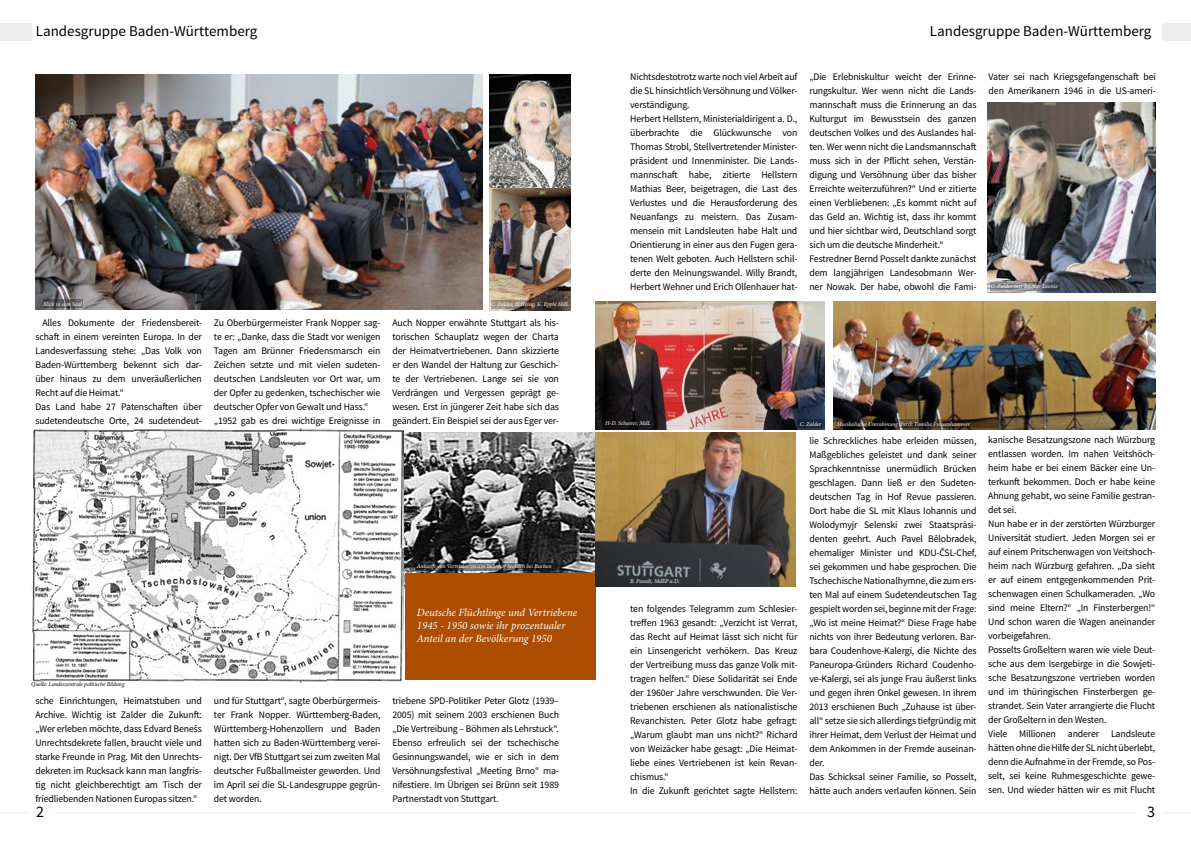
<style>
.page{position:relative;width:1191px;height:842px;background:#fff}
.page>*{position:absolute;margin:0;border:0;box-sizing:border-box;transform-origin:0 0}
.t1{font:16px "Source Sans Pro";color:#000}
.t2{font:15px "Source Sans Pro";color:#000}
.t3{font:italic 11px/13.2px "Minion Pro";letter-spacing:-.005em;color:#fff}
.t4{font:10px/14px "Source Sans Pro";letter-spacing:-.015em;color:#000}
.t5{font:italic 6px "Minion Pro";letter-spacing:-.015em;color:#fff}
.t6{font:italic 6px "Minion Pro";letter-spacing:-.02em;color:#000}
</style>
<div class="page">
<div style="left:1162px;top:23px;width:29px;height:17px;background:#ededed"></div>
<div style="left:0;top:23px;width:31px;height:17px;background:#ededed"></div>
<hr style="left:54px;top:812px;width:541px;height:1px;background:#ededed">
<hr style="left:595px;top:812px;width:541px;height:1px;background:#ededed">
<img style="left:35px;top:75px;width:447px;height:235px">
<img style="left:489px;top:75px;width:82px;height:112px">
<img style="left:489px;top:189px;width:82px;height:122px">
<img style="left:833px;top:302px;width:322px;height:127px">
<img style="left:595px;top:302px;width:230px;height:127px">
<img style="left:31px;top:428px;width:372px;height:254px">
<img style="left:405px;top:432px;width:190px;height:142px">
<div style="left:405px;top:574px;width:190px;height:106px;background:#ac4d02"></div>
<img style="left:595px;top:432px;width:200px;height:155px">
<img style="left:988px;top:102px;width:167px;height:191px">
<svg style="left:43px;top:299px;width:40px;height:9px"></svg>
<svg style="left:491px;top:300px;width:40px;height:9px"></svg>
<svg style="left:990px;top:282px;width:70px;height:9px"></svg>
<svg style="left:836px;top:419px;width:170px;height:9px;background:#2e2419"></svg>
<svg style="left:492px;top:177px;width:24px;height:8px"></svg>
<div style="left:797px;top:419px;width:28px;height:9px;background:#192539"></div>
<svg style="left:415px;top:563px;width:141px;height:8px"></svg>
<h2 class="t2" style="left:36px;top:21px;width:223px">Landesgruppe Baden-Württemberg</h2>
<h2 class="t2" style="left:930px;top:21px;width:223px">Landesgruppe Baden-Württemberg</h2>
<p class="t5" style="left:492px;top:177px;width:24px">S. Mezger</p>
<p class="t5" style="left:43px;top:299px;width:41px">Blick in den Saal</p>
<p class="t5" style="left:491px;top:300px;width:79px">C. Zalder, H.Heisig, K. Epple MdL</p>
<p class="t4" style="left:35px;top:316px;width:168px;text-indent:7px">Alles Dokumente der Friedensbereit&shy;schaft in einem vereinten Europa. In der Landesverfassung stehe: „Das Volk von Baden-Württemberg bekennt sich dar&shy;über hinaus zu dem unveräußerlichen Recht auf die Heimat.“<br>Das Land habe 27 Patenschaften über sudetendeutsche Orte, 24 sudetendeut-</p>
<p class="t4" style="left:214px;top:316px;width:168px">Zu Oberbürgermeister Frank Nopper sag&shy;te er: „Danke, dass die Stadt vor wenigen Tagen am Brünner Friedensmarsch ein Zeichen setzte und mit vielen sudeten&shy;deutschen Landsleuten vor Ort war, um der Opfer zu gedenken, tschechischer wie deutscher Opfer von Gewalt und Hass.“ „1952 gab es drei wichtige Ereignisse in</p>
<p class="t4" style="left:392px;top:316px;width:168px;text-align:justify">Auch Nopper erwähnte Stuttgart als his&shy;torischen Schauplatz wegen der Charta der Heimatvertriebenen. Dann skizzierte er den Wandel der Haltung zur Geschich&shy;te der Vertriebenen. Lange sei sie von Verdrängen und Vergessen geprägt ge&shy;wesen. Erst in jüngerer Zeit habe sich das geändert. Ein Beispiel sei der aus Eger ver-</p>
<p class="t5" style="left:417px;top:562px;width:136px">Ankunft von Vertriebenen am Bahnhof Seckach bei Buchen</p>
<p class="t3" style="left:417px;top:606px;width:162px">Deutsche Flüchtlinge und Vertriebene<br>1945 - 1950 sowie ihr prozentualer<br>Anteil an der Bevölkerung 1950</p>
<p class="t6" style="left:31px;top:680px;width:95px">Quelle: Landeszentrale politische Bildung</p>
<p class="t4" style="left:35px;top:694px;width:168px;text-align:justify">sche Einrichtungen, Heimatstuben und Archive. Wichtig ist Zalder die Zukunft: „Wer erleben möchte, dass Edvard Benešs Unrechtsdekrete fallen, braucht viele und starke Freunde in Prag. Mit den Unrechts&shy;dekreten im Rucksack kann man langfris&shy;tig nicht gleichberechtigt am Tisch der friedliebenden Nationen Europas sitzen.“</p>
<p class="t4" style="left:214px;top:694px;width:168px;text-align:justify">und für Stuttgart“, sagte Oberbürgermeis&shy;ter Frank Nopper. Württemberg-Baden, Württemberg-Hohenzollern und Baden hatten sich zu Baden-Württemberg verei&shy;nigt. Der VfB Stuttgart sei zum zweiten Mal deutscher Fußballmeister geworden. Und im April sei die SL-Landesgruppe gegrün&shy;det worden.</p>
<p class="t4" style="left:392px;top:694px;width:168px;text-align:justify">triebene SPD-Politiker Peter Glotz (1939– 2005) mit seinem 2003 erschienen Buch „Die Vertreibung – Böhmen als Lehrstuck“.<br>Ebenso erfreulich sei der tschechische Gesinnungswandel, wie er sich in dem Versöhnungsfestival „Meeting Brno“ ma&shy;nifestiere. Im Übrigen sei Brünn seit 1989<br>Partnerstadt von Stuttgart.</p>
<p class="t4" style="left:630px;top:70px;width:169px">Nichtsdestotrotz warte noch viel Arbeit auf die SL hinsichtlich Versöhnung und Völker&shy;verständigung.<br>Herbert Hellstern, Ministerialdirigent a. D., überbrachte die Glückwunsche von Thomas Strobl, Stellvertretender Minister&shy;präsident und Innenminister. Die Lands&shy;mannschaft habe, zitierte Hellstern Mathias Beer, beigetragen, die Last des Verlustes und die Herausforderung des Neuanfangs zu meistern. Das Zusam&shy;mensein mit Landsleuten habe Halt und Orientierung in einer aus den Fugen gera&shy;tenen Welt geboten. Auch Hellstern schil&shy;derte den Meinungswandel. Willy Brandt, Herbert Wehner und Erich Ollenhauer hat-</p>
<p class="t4" style="left:809px;top:70px;width:169px">„Die Erlebniskultur weicht der Erinne&shy;rungskultur. Wer wenn nicht die Lands&shy;mannschaft muss die Erinnerung an das Kulturgut im Bewusstsein des ganzen deutschen Volkes und des Auslandes hal&shy;ten. Wer wenn nicht die Landsmannschaft muss sich in der Pflicht sehen, Verstän&shy;digung und Versöhnung über das bisher Erreichte weiterzuführen?“ Und er zitierte einen Verbliebenen: „Es kommt nicht auf das Geld an. Wichtig ist, dass ihr kommt und hier sichtbar wird, Deutschland sorgt sich um die deutsche Minderheit.“ Festredner Bernd Posselt dankte zunächst dem langjährigen Landesobmann Wer&shy;ner Nowak. Der habe, obwohl die Fami-</p>
<p class="t4" style="left:988px;top:70px;width:169px">Vater sei nach Kriegsgefangenschaft bei den Amerikanern 1946 in die US-ameri-</p>
<p class="t5" style="left:990px;top:282px;width:69px">C. Zalder mit Tochter Leonie</p>
<p class="t5" style="left:605px;top:419px;width:47px">H-D. Scheerer, MdL</p>
<p class="t5" style="left:799px;top:419px;width:23px">C. Zalder</p>
<p class="t5" style="left:836px;top:419px;width:135px">Musikalische Umrahmung durch Familie Preisenhammer</p>
<p class="t5" style="left:630px;top:577px;width:51px">B. Posselt, MdEP a.D.</p>
<p class="t4" style="left:630px;top:602px;width:169px">ten folgendes Telegramm zum Schlesier&shy;treffen 1963 gesandt: „Verzicht ist Verrat, das Recht auf Heimat lässt sich nicht für ein Linsengericht verhökern. Das Kreuz der Vertreibung muss das ganze Volk mit&shy;tragen helfen.“ Diese Solidarität sei Ende der 1960er Jahre verschwunden. Die Ver&shy;triebenen erschienen als nationalistische Revanchisten. Peter Glotz habe gefragt: „Warum glaubt man uns nicht?“ Richard von Weizäcker habe gesagt: „Die Heimat&shy;liebe eines Vertriebenen ist kein Revan&shy;chismus.“<br>In die Zukunft gerichtet sagte Hellstern:</p>
<p class="t4" style="left:809px;top:434px;width:169px">lie Schreckliches habe erleiden müssen, Maßgebliches geleistet und dank seiner Sprachkenntnisse unermüdlich Brücken geschlagen. Dann ließ er den Sudeten&shy;deutschen Tag in Hof Revue passieren.<br>Dort habe die SL mit Klaus Iohannis und Wolodymyjr Selenski zwei Staatspräsi&shy;denten geehrt. Auch Pavel Bělobradek, ehemaliger Minister und KDU-ČSL-Chef, sei gekommen und habe gesprochen. Die Tschechische Nationalhymne, die zum ers&shy;ten Mal auf einem Sudetendeutschen Tag gespielt worden sei, beginne mit der Frage: „Wo ist meine Heimat?“ Diese Frage habe nichts von ihrer Bedeutung verloren. Bar&shy;bara Coudenhove-Kalergi, die Nichte des Paneuropa-Gründers Richard Coudenho&shy;ve-Kalergi, sei als junge Frau äußerst links und gegen ihren Onkel gewesen. In ihrem 2013 erschienen Buch „Zuhause ist über&shy;all“ setze sie sich allerdings tiefgründig mit ihrer Heimat, dem Verlust der Heimat und dem Ankommen in der Fremde auseinan&shy;der.<br>Das Schicksal seiner Familie, so Posselt, hätte auch anders verlaufen können. Sein</p>
<p class="t4" style="left:988px;top:433px;width:168px">kanische Besatzungszone nach Würzburg entlassen worden. Im nahen Veitshöch&shy;heim habe er bei einem Bäcker eine Un&shy;terkunft bekommen. Doch er habe keine Ahnung gehabt, wo seine Familie gestran&shy;det sei.<br>Nun habe er in der zerstörten Würzburger Universität studiert. Jeden Morgen sei er auf einem Pritschenwagen von Veitshoch&shy;heim nach Würzburg gefahren. „Da sieht er auf einem entgegenkommenden Prit&shy;schenwagen einen Schulkameraden. „Wo sind meine Eltern?“ „In Finsterbergen!“ Und schon waren die Wagen aneinander vorbeigefahren.<br>Posselts Großeltern waren wie viele Deut&shy;sche aus dem Isergebirge in die Sowjeti&shy;sche Besatzungszone vertrieben worden und im thüringischen Finsterbergen ge&shy;strandet. Sein Vater arrangierte die Flucht der Großeltern in den Westen.<br>Viele Millionen anderer Landsleute hätten ohne die Hilfe der SL nicht überlebt, denn die Aufnahme in der Fremde, so Pos&shy;selt, sei keine Ruhmesgeschichte gewe&shy;sen. Und wieder hätten wir es mit Flucht</p>
<h1 class="t1" style="left:36px;top:802px;width:9px">2</h1>
<h1 class="t1" style="left:1147px;top:802px;width:9px">3</h1>
</div>
